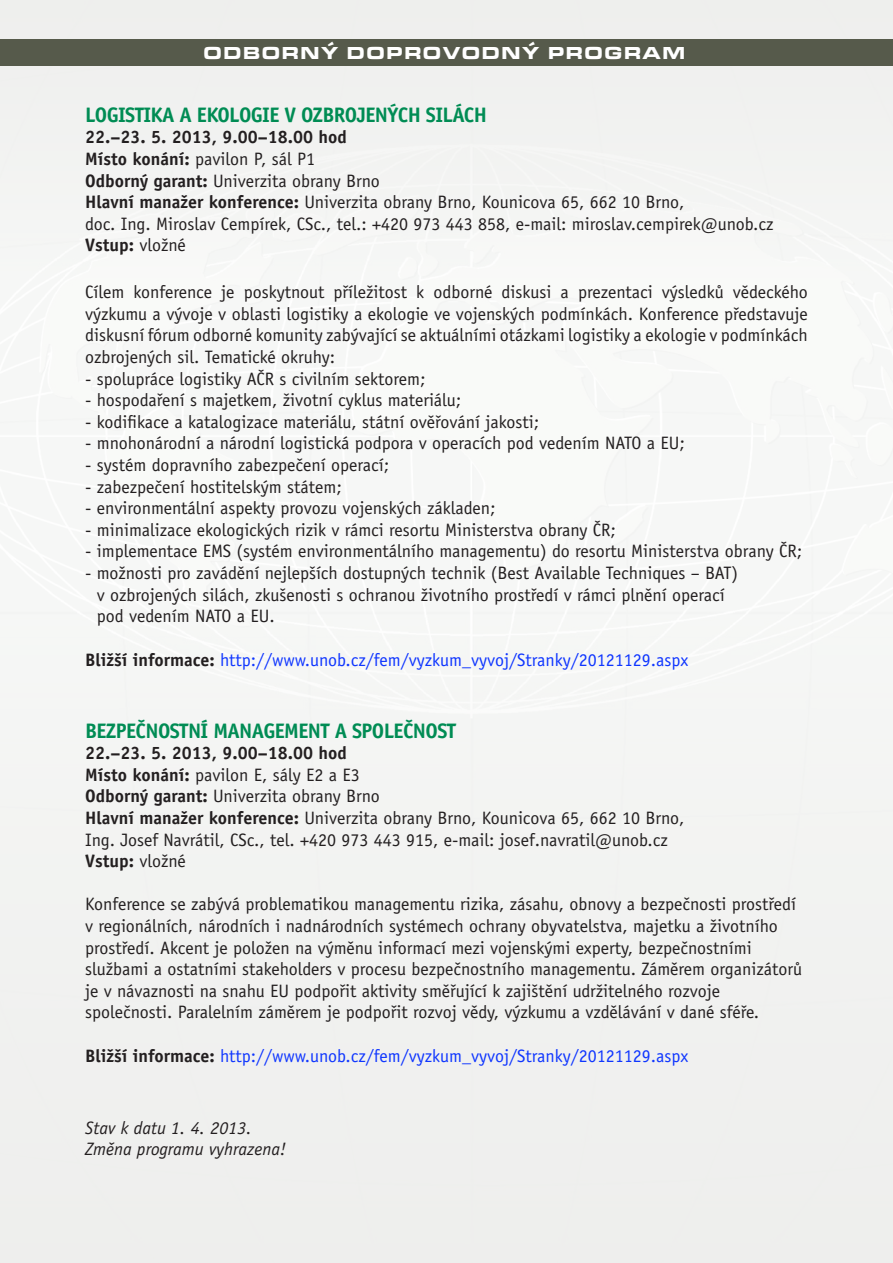
<style>
.page{position:relative;width:893px;height:1263px;background:#fff}
.page>*{position:absolute;margin:0;border:0;box-sizing:border-box;transform-origin:0 0}
.t1{font:700 21px "Officina Sans CE";letter-spacing:-.03em;color:#008c54}
.t2{font:18px/21.6px "Officina Sans CE";color:#231f20}
.t3{font:18px "Officina Sans CE";color:#0f36ff}
.t4{font:italic 18px/21.6px "Officina Sans CE";color:#231f20}
.t5{font:18px "Microgramma DCE Bold Exte";letter-spacing:.13em;color:#fff}
.s1{font-weight:700}
.s2{font-weight:700;color:#231f20}
</style>
<div class="page">
<div style="left:0;top:39px;width:893px;height:27px;background:#565a4b"></div>
<p class="t5" style="left:204px;top:41px;width:60px">ODBORN</p>
<p class="t5" style="left:321px;top:41px;width:103px">Ý DOPROVO</p>
<p class="t5" style="left:482px;top:41px;width:163px">DNÝ PROGRAM</p>
<p class="t1" style="left:85px;top:103px;width:403px">LOGISTIKA A EKOLOGIE V OZBROJENÝCH SILÁCH</p>
<p class="t2" style="left:85px;top:127px;width:690px"><span class="s1">22.–23. 5. 2013, 9.00–18.00 hod<br>Místo konání:</span> pavilon P, sál P1<br><span class="s1">Odborný garant:</span> Univerzita obrany Brno<br><span class="s1">Hlavní manažer konference:</span> Univerzita obrany Brno, Kounicova 65, 662 10 Brno,<br>doc. Ing. Miroslav Cempírek, CSc., tel.: +420 973 443 858, e-mail: miroslav.cempirek@unob.cz <span class="s1">Vstup:</span> vložné</p>
<p class="t2" style="left:85px;top:281px;width:724px;text-align:justify">Cílem konference je poskytnout příležitost k odborné diskusi a prezentaci výsledků vědeckého výzkumu a vývoje v oblasti logistiky a ekologie ve vojenských podmínkách. Konference představuje diskusní fórum odborné komunity zabývající se aktuálními otázkami logistiky a ekologie v podmínkách ozbrojených sil. Tematické okruhy:</p>
<p class="t2" style="left:85px;top:368px;width:342px">- spolupráce logistiky AČR s civilním sektorem;</p>
<p class="t2" style="left:85px;top:389px;width:378px">- hospodaření s majetkem, životní cyklus materiálu;</p>
<p class="t2" style="left:85px;top:411px;width:456px">- kodifikace a katalogizace materiálu, státní ověřování jakosti;</p>
<p class="t2" style="left:85px;top:433px;width:601px">- mnohonárodní a národní logistická podpora v operacích pod vedením NATO a EU;</p>
<p class="t2" style="left:85px;top:454px;width:306px">- systém dopravního zabezpečení operací;</p>
<p class="t2" style="left:85px;top:476px;width:258px">- zabezpečení hostitelským státem;</p>
<p class="t2" style="left:85px;top:497px;width:412px">- environmentální aspekty provozu vojenských základen;</p>
<p class="t2" style="left:85px;top:519px;width:532px">- minimalizace ekologických rizik v rámci resortu Ministerstva obrany ČR;</p>
<p class="t2" style="left:85px;top:541px;width:718px">- implementace EMS (systém environmentálního managementu) do resortu Ministerstva obrany ČR;</p>
<p class="t2" style="left:97px;top:562px;width:643px;text-indent:-12px">- možnosti pro zavádění nejlepších dostupných technik (Best Available Techniques – BAT) v ozbrojených silách, zkušenosti s ochranou životního prostředí v rámci plnění operací pod vedením NATO a EU.</p>
<p class="t3" style="left:85px;top:649px;width:605px"><span class="s2">Bližší informace:</span> http://www.unob.cz/fem/vyzkum_vyvoj/Stranky/20121129.aspx</p>
<p class="t1" style="left:85px;top:718px;width:373px">BEZPEČNOSTNÍ MANAGEMENT A SPOLEČNOST</p>
<p class="t2" style="left:85px;top:742px;width:601px"><span class="s1">22.–23. 5. 2013, 9.00–18.00 hod<br>Místo konání:</span> pavilon E, sály E2 a E3<br><span class="s1">Odborný garant:</span> Univerzita obrany Brno<br><span class="s1">Hlavní manažer konference:</span> Univerzita obrany Brno, Kounicova 65, 662 10 Brno, Ing. Josef Navrátil, CSc., tel. +420 973 443 915, e-mail: josef.navratil@unob.cz <span class="s1">Vstup:</span> vložné</p>
<p class="t2" style="left:85px;top:893px;width:719px">Konference se zabývá problematikou managementu rizika, zásahu, obnovy a bezpečnosti prostředí v regionálních, národních i nadnárodních systémech ochrany obyvatelstva, majetku a životního prostředí. Akcent je položen na výměnu informací mezi vojenskými experty, bezpečnostními službami a ostatními stakeholders v procesu bezpečnostního managementu. Záměrem organizátorů je v návaznosti na snahu EU podpořit aktivity směřující k zajištění udržitelného rozvoje společnosti. Paralelním záměrem je podpořit rozvoj vědy, výzkumu a vzdělávání v dané sféře.</p>
<p class="t3" style="left:85px;top:1045px;width:605px"><span class="s2">Bližší informace:</span> http://www.unob.cz/fem/vyzkum_vyvoj/Stranky/20121129.aspx</p>
<p class="t4" style="left:85px;top:1117px;width:203px">Stav k datu 1. 4. 2013.<br>Změna programu vyhrazena!</p>
</div>
